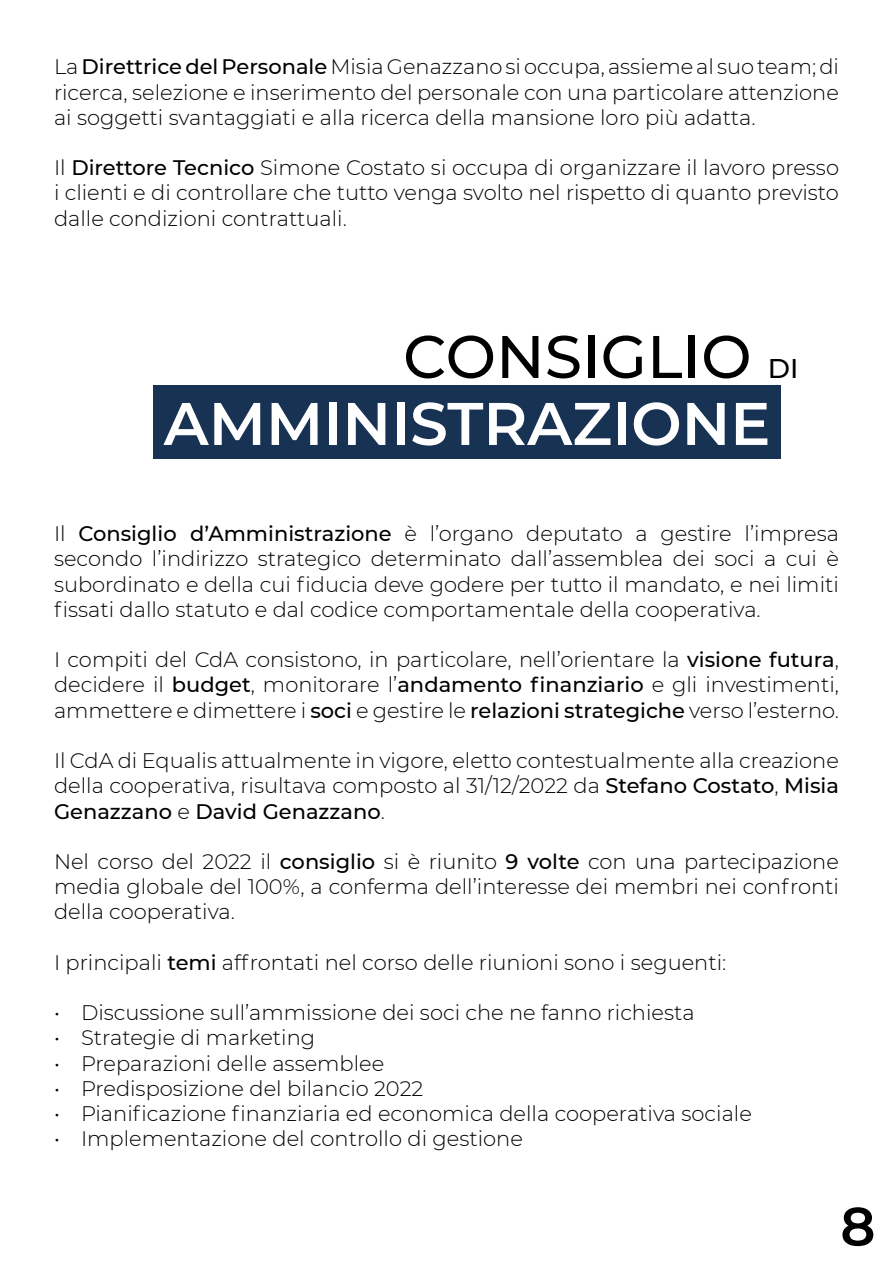
<style>
.page{position:relative;width:893px;height:1263px;background:#fff}
.page>*{position:absolute;margin:0;border:0;box-sizing:border-box;transform-origin:0 0}
.t1{font:600 60px "Montserrat";color:#fff}
.t2{font:500 60px "Montserrat";color:#000}
.t3{font:600 54px "Montserrat";color:#000}
.t4{font:500 27px "Montserrat";color:#000}
.t5{font:300 21px/25.2px "Montserrat";color:#000;text-align:justify}
.s1{font-weight:500}
</style>
<div class="page">
<div style="left:153px;top:386px;width:627px;height:73px;background:#183254"></div>
<p class="t5" style="left:54px;top:54px;width:786px">La <span class="s1">Direttrice del Personale</span> Misia Genazzano si occupa, assieme al suo team; di ricerca, selezione e inserimento del personale con una particolare attenzione ai soggetti svantaggiati e alla ricerca della mansione loro più adatta.</p>
<p class="t5" style="left:54px;top:154px;width:786px">Il <span class="s1">Direttore Tecnico</span> Simone Costato si occupa di organizzare il lavoro presso i clienti e di controllare che tutto venga svolto nel rispetto di quanto previsto dalle condizioni contrattuali.</p>
<h1 class="t2" style="left:403px;top:315px;width:350px">CONSIGLIO</h1>
<p class="t4" style="left:768px;top:350px;width:32px">DI</p>
<h1 class="t1" style="left:164px;top:381px;width:608px">AMMINISTRAZIONE</h1>
<p class="t5" style="left:54px;top:520px;width:786px">Il <span class="s1">Consiglio d’Amministrazione</span> è l’organo deputato a gestire l’impresa secondo l’indirizzo strategico determinato dall’assemblea dei soci a cui è subordinato e della cui fiducia deve godere per tutto il mandato, e nei limiti fissati dallo statuto e dal codice comportamentale della cooperativa.</p>
<p class="t5" style="left:54px;top:646px;width:786px">I compiti del CdA consistono, in particolare, nell’orientare la <span class="s1">visione futura</span>, decidere il <span class="s1">budget</span>, monitorare l’<span class="s1">andamento finanziario</span> e gli investimenti, ammettere e dimettere i <span class="s1">soci</span> e gestire le <span class="s1">relazioni strategiche</span> verso l’esterno.</p>
<p class="t5" style="left:54px;top:747px;width:786px">Il CdA di Equalis attualmente in vigore, eletto contestualmente alla creazione della cooperativa, risultava composto al 31/12/2022 da <span class="s1">Stefano Costato</span>, <span class="s1">Misia Genazzano</span> e <span class="s1">David Genazzano</span>.</p>
<p class="t5" style="left:54px;top:848px;width:786px">Nel corso del 2022 il <span class="s1">consiglio</span> si è riunito <span class="s1">9 volte</span> con una partecipazione media globale del 100%, a conferma dell’interesse dei membri nei confronti della cooperativa.</p>
<p class="t5" style="left:54px;top:949px;width:674px">I principali <span class="s1">temi</span> affrontati nel corso delle riunioni sono i seguenti:</p>
<p class="t5" style="left:54px;top:999px;width:642px">• Discussione sull’ammissione dei soci che ne fanno richiesta</p>
<p class="t5" style="left:54px;top:1024px;width:263px">• Strategie di marketing</p>
<p class="t5" style="left:54px;top:1050px;width:332px">• Preparazioni delle assemblee</p>
<p class="t5" style="left:54px;top:1075px;width:371px">• Predisposizione del bilancio 2022</p>
<p class="t5" style="left:54px;top:1100px;width:699px">• Pianificazione finanziaria ed economica della cooperativa sociale</p>
<p class="t5" style="left:54px;top:1125px;width:470px">• Implementazione del controllo di gestione</p>
<h2 class="t3" style="left:840px;top:1188px;width:37px">8</h2>
</div>
